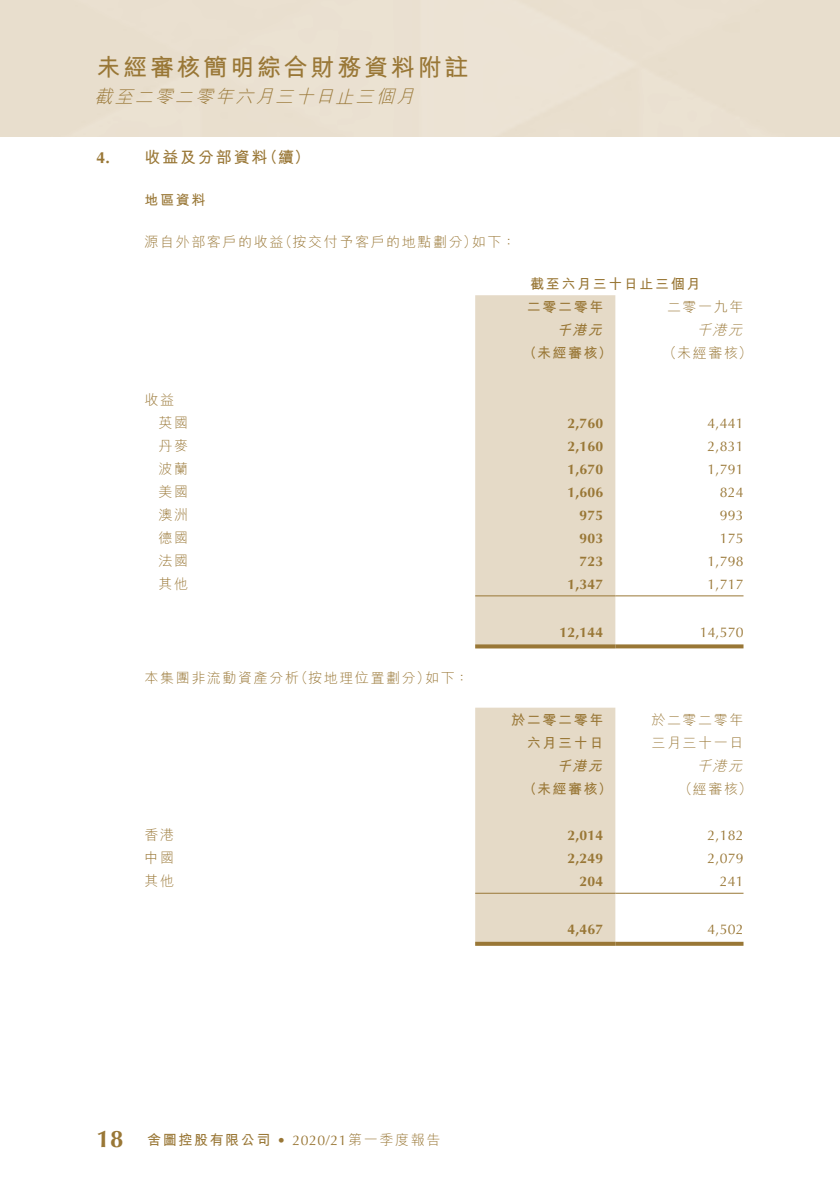
<style>
.page{position:relative;width:840px;height:1191px;background:#fff}
.page>*{position:absolute;margin:0;border:0;box-sizing:border-box;transform-origin:0 0}
.t1{font:700 24px "M Hei HK";letter-spacing:.115em;color:#997736}
.t2{font:italic 300 18px "M Hei HK";color:#997736}
._17_H1__Note{font:700 16px "M Hei HK";letter-spacing:.115em;color:#997736}
._26___P2__Note{font:300 14px/23px "M Hei HK";letter-spacing:.115em;color:#997736}
._26___P2__Note-2{font:700 14px/23px "M Hei HK";letter-spacing:.115em;color:#997736;text-align:right}
._26___P2__Note-3{font:700 14px "Optima LT Std";letter-spacing:.015em;color:#997736}
._26___P2__Note-4{font:14px "Optima LT Std";letter-spacing:.015em;color:#997736}
._29_Table_Stub__Note{font:300 14px "M Hei HK";letter-spacing:.115em;color:#997736}
._26___P2__Note-5{font:italic 700 14px "M Hei HK";color:#997736}
._26___P2__Note-6{font:italic 300 14px "M Hei HK";color:#997736}
._18___H2__Note{font:700 14px "M Hei HK";color:#997736}
.s1{font-family:"Optima LT Std"}
.s2{font-family:"Optima LT Std";font-size:24px}
.s3{font-family:"Optima LT Std";font-weight:400}
.s4{font-weight:300}
</style>
<div class="page">
<div style="left:475px;top:295px;width:140px;height:349px;background:#e5dac7"></div>
<hr style="left:475px;top:595px;width:140px;height:1px;background:#997736">
<hr style="left:615px;top:595px;width:128px;height:1px;background:#997736">
<svg style="left:475px;top:644px;width:140px;height:4px"></svg>
<svg style="left:615px;top:644px;width:128px;height:4px"></svg>
<div style="left:475px;top:707px;width:140px;height:234px;background:#e5dac7"></div>
<hr style="left:475px;top:892px;width:140px;height:1px;background:#997736">
<hr style="left:615px;top:892px;width:128px;height:1px;background:#997736">
<svg style="left:475px;top:941px;width:140px;height:4px"></svg>
<svg style="left:615px;top:941px;width:128px;height:4px"></svg>
<h1 class="t1" style="left:96px;top:49px;width:373px">未經審核簡明綜合財務資料附註</h1>
<p class="t2" style="left:95px;top:87px;width:325px">截至二零二零年六月三十日止三個月</p>
<p class="_17_H1__Note" style="left:96px;top:146px;width:215px"><span class="s1">4.</span> 收益及分部資料（續）</p>
<p class="_18___H2__Note" style="left:144px;top:190px;width:62px">地區資料</p>
<p class="_26___P2__Note" style="left:144px;top:231px;width:372px">源自外部客戶的收益（按交付予客戶的地點劃分）如下：</p>
<p class="_26___P2__Note-2" style="left:530px;top:272px;width:171px">截至六月三十日止三個月</p>
<p class="_26___P2__Note-2" style="left:526px;top:295px;width:78px">二零二零年</p>
<p class="_26___P2__Note" style="left:666px;top:296px;width:78px">二零一九年</p>
<p class="_26___P2__Note-5" style="left:556px;top:320px;width:51px">千港元</p>
<p class="_26___P2__Note-6" style="left:696px;top:323px;width:50px">千港元</p>
<p class="_26___P2__Note-2" style="left:522px;top:341px;width:91px">（未經審核）</p>
<p class="_26___P2__Note" style="left:662px;top:342px;width:91px">（未經審核）</p>
<p class="_29_Table_Stub__Note" style="left:144px;top:392px;width:31px">收益</p>
<p class="_29_Table_Stub__Note" style="left:158px;top:415px;width:31px">英國</p>
<p class="_26___P2__Note-3" style="left:567px;top:414px;width:37px">2,760</p>
<p class="_26___P2__Note-4" style="left:707px;top:414px;width:37px">4,441</p>
<p class="_29_Table_Stub__Note" style="left:158px;top:438px;width:31px">丹麥</p>
<p class="_26___P2__Note-3" style="left:567px;top:437px;width:37px">2,160</p>
<p class="_26___P2__Note-4" style="left:707px;top:437px;width:37px">2,831</p>
<p class="_29_Table_Stub__Note" style="left:158px;top:461px;width:31px">波蘭</p>
<p class="_26___P2__Note-3" style="left:567px;top:460px;width:37px">1,670</p>
<p class="_26___P2__Note-4" style="left:707px;top:460px;width:37px">1,791</p>
<p class="_29_Table_Stub__Note" style="left:158px;top:484px;width:31px">美國</p>
<p class="_26___P2__Note-3" style="left:567px;top:483px;width:37px">1,606</p>
<p class="_26___P2__Note-4" style="left:719px;top:483px;width:25px">824</p>
<p class="_29_Table_Stub__Note" style="left:158px;top:507px;width:31px">澳洲</p>
<p class="_26___P2__Note-3" style="left:579px;top:506px;width:25px">975</p>
<p class="_26___P2__Note-4" style="left:719px;top:506px;width:25px">993</p>
<p class="_29_Table_Stub__Note" style="left:158px;top:530px;width:31px">德國</p>
<p class="_26___P2__Note-3" style="left:579px;top:529px;width:25px">903</p>
<p class="_26___P2__Note-4" style="left:719px;top:529px;width:25px">175</p>
<p class="_29_Table_Stub__Note" style="left:158px;top:553px;width:31px">法國</p>
<p class="_26___P2__Note-3" style="left:579px;top:552px;width:25px">723</p>
<p class="_26___P2__Note-4" style="left:707px;top:552px;width:37px">1,798</p>
<p class="_29_Table_Stub__Note" style="left:158px;top:576px;width:31px">其他</p>
<p class="_26___P2__Note-3" style="left:567px;top:575px;width:37px">1,347</p>
<p class="_26___P2__Note-4" style="left:707px;top:575px;width:37px">1,717</p>
<p class="_26___P2__Note-3" style="left:559px;top:623px;width:45px">12,144</p>
<p class="_26___P2__Note-4" style="left:699px;top:624px;width:45px">14,570</p>
<p class="_26___P2__Note" style="left:144px;top:666px;width:326px">本集團非流動資產分析（按地理位置劃分）如下：</p>
<p class="_26___P2__Note-2" style="left:511px;top:707px;width:93px">於二零二零年六月三十日</p>
<p class="_26___P2__Note" style="left:651px;top:708px;width:93px">於二零二零年三月三十一日</p>
<p class="_26___P2__Note-5" style="left:556px;top:755px;width:51px">千港元</p>
<p class="_26___P2__Note-6" style="left:696px;top:758px;width:50px">千港元</p>
<p class="_26___P2__Note-2" style="left:522px;top:776px;width:91px">（未經審核）</p>
<p class="_26___P2__Note" style="left:678px;top:777px;width:75px">（經審核）</p>
<p class="_29_Table_Stub__Note" style="left:144px;top:827px;width:31px">香港</p>
<p class="_26___P2__Note-3" style="left:567px;top:827px;width:37px">2,014</p>
<p class="_26___P2__Note-4" style="left:707px;top:827px;width:37px">2,182</p>
<p class="_29_Table_Stub__Note" style="left:144px;top:850px;width:31px">中國</p>
<p class="_26___P2__Note-3" style="left:567px;top:850px;width:37px">2,249</p>
<p class="_26___P2__Note-4" style="left:707px;top:850px;width:37px">2,079</p>
<p class="_29_Table_Stub__Note" style="left:144px;top:873px;width:31px">其他</p>
<p class="_26___P2__Note-3" style="left:579px;top:873px;width:25px">204</p>
<p class="_26___P2__Note-4" style="left:719px;top:873px;width:25px">241</p>
<p class="_26___P2__Note-3" style="left:567px;top:921px;width:37px">4,467</p>
<p class="_26___P2__Note-4" style="left:707px;top:921px;width:37px">4,502</p>
<p class="_26___P2__Note-2" style="left:96px;top:1126px;width:345px"><span class="s2">18</span> 舍圖控股有限公司 <span class="s1">•</span> <span class="s3">2020/21</span><span class="s4">第一季度報告</span></p>
</div>
